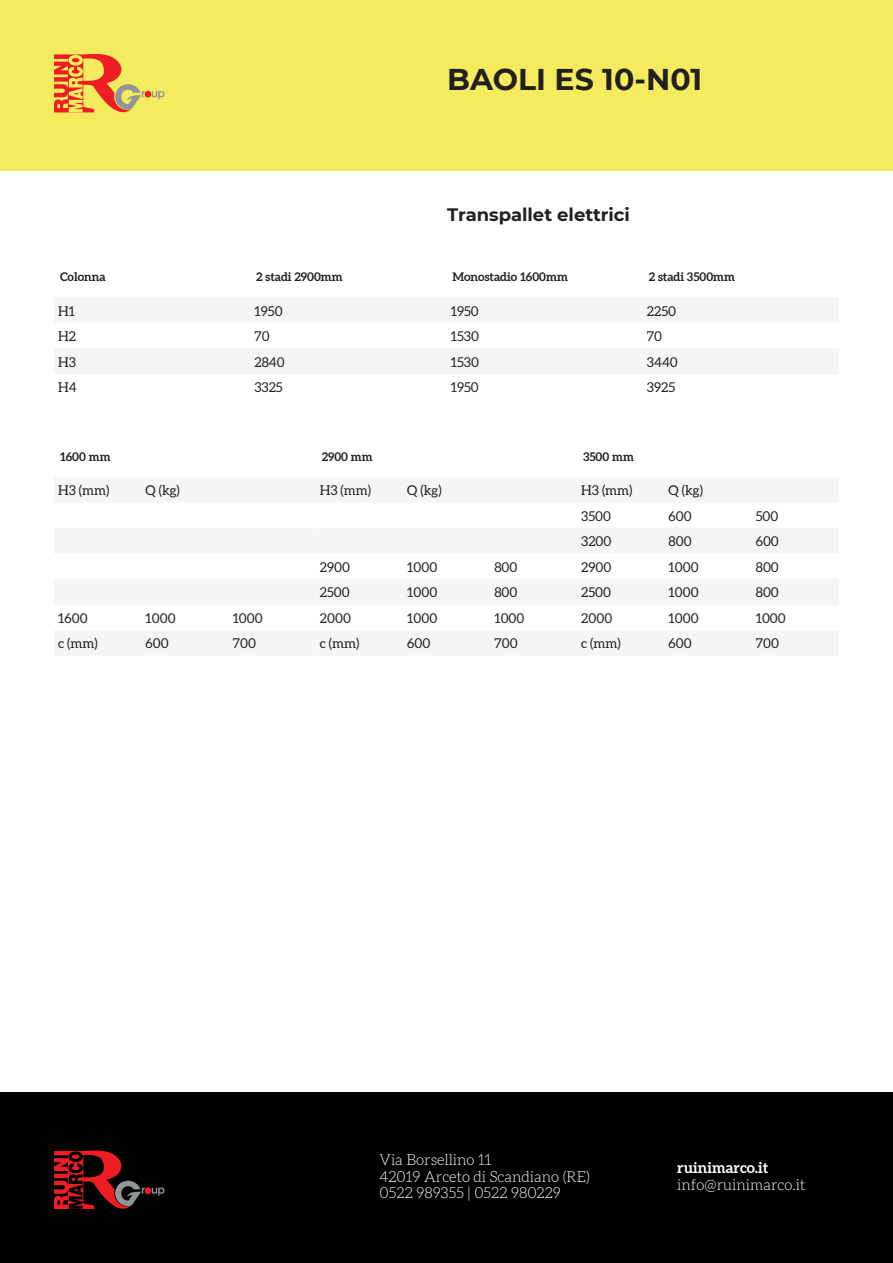
<style>
.page{position:relative;width:893px;height:1263px;background:#fff}
.page>*{position:absolute;margin:0;border:0;box-sizing:border-box;transform-origin:0 0}
.t1{font:700 30px "Montserrat";color:#231f20}
.t2{font:700 18px "Montserrat";color:#231f20}
.t3{font:300 15px/16.5px "Aleo";color:#fff}
.t4{font:700 15px "Aleo";color:#fff}
.t5{font:13.5px "Aleo";color:#231f20}
.t6{font:700 12px "Aleo";color:#231f20}
</style>
<div class="page">
<div style="left:0;top:0;width:893px;height:170px;background:#f4ec5e"></div>
<div style="left:0;top:1093px;width:893px;height:170px;background:#000001"></div>
<svg style="left:152px;top:91px;width:13px;height:8px"></svg>
<div style="left:145px;top:91px;width:6px;height:7px;background:#ee1d23;border-radius:50%"></div>
<svg style="left:54px;top:54px;width:91px;height:59px"></svg>
<svg style="left:152px;top:1187px;width:13px;height:9px"></svg>
<div style="left:145px;top:1187px;width:6px;height:7px;background:#ee1d23;border-radius:50%"></div>
<svg style="left:54px;top:1150px;width:91px;height:59px"></svg>
<p class="t1" style="left:447px;top:58px;width:257px">BAOLI ES 10-N01</p>
<p class="t2" style="left:447px;top:202px;width:184px">Transpallet elettrici</p>
<p class="t6" style="left:60px;top:269px;width:47px">Colonna</p>
<p class="t6" style="left:256px;top:269px;width:88px">2 stadi 2900mm</p>
<p class="t6" style="left:452px;top:269px;width:117px">Monostadio 1600mm</p>
<p class="t6" style="left:649px;top:269px;width:88px">2 stadi 3500mm</p>
<p class="t5" style="left:58px;top:303px;width:18px">H1</p>
<p class="t5" style="left:254px;top:303px;width:30px">1950</p>
<p class="t5" style="left:451px;top:303px;width:30px">1950</p>
<p class="t5" style="left:647px;top:303px;width:31px">2250</p>
<p class="t5" style="left:58px;top:329px;width:19px">H2</p>
<p class="t5" style="left:254px;top:329px;width:17px">70</p>
<p class="t5" style="left:451px;top:329px;width:30px">1530</p>
<p class="t5" style="left:647px;top:329px;width:17px">70</p>
<p class="t5" style="left:58px;top:354px;width:19px">H3</p>
<p class="t5" style="left:254px;top:354px;width:32px">2840</p>
<p class="t5" style="left:451px;top:354px;width:30px">1530</p>
<p class="t5" style="left:647px;top:354px;width:32px">3440</p>
<p class="t5" style="left:58px;top:380px;width:20px">H4</p>
<p class="t5" style="left:254px;top:380px;width:30px">3325</p>
<p class="t5" style="left:451px;top:380px;width:30px">1950</p>
<p class="t5" style="left:647px;top:380px;width:30px">3925</p>
<p class="t6" style="left:60px;top:449px;width:52px">1600 mm</p>
<p class="t5" style="left:58px;top:483px;width:53px">H3 (mm)</p>
<p class="t5" style="left:145px;top:483px;width:36px">Q (kg)</p>
<p class="t5" style="left:58px;top:610px;width:31px">1600</p>
<p class="t5" style="left:145px;top:610px;width:32px">1000</p>
<p class="t5" style="left:233px;top:610px;width:32px">1000</p>
<p class="t5" style="left:58px;top:636px;width:41px">c (mm)</p>
<p class="t5" style="left:145px;top:636px;width:25px">600</p>
<p class="t5" style="left:233px;top:636px;width:25px">700</p>
<p class="t6" style="left:322px;top:449px;width:53px">2900 mm</p>
<p class="t5" style="left:320px;top:483px;width:53px">H3 (mm)</p>
<p class="t5" style="left:407px;top:483px;width:36px">Q (kg)</p>
<p class="t5" style="left:320px;top:559px;width:32px">2900</p>
<p class="t5" style="left:407px;top:559px;width:32px">1000</p>
<p class="t5" style="left:494px;top:559px;width:25px">800</p>
<p class="t5" style="left:320px;top:585px;width:31px">2500</p>
<p class="t5" style="left:407px;top:585px;width:32px">1000</p>
<p class="t5" style="left:494px;top:585px;width:25px">800</p>
<p class="t5" style="left:320px;top:610px;width:33px">2000</p>
<p class="t5" style="left:407px;top:610px;width:32px">1000</p>
<p class="t5" style="left:494px;top:610px;width:32px">1000</p>
<p class="t5" style="left:320px;top:636px;width:41px">c (mm)</p>
<p class="t5" style="left:407px;top:636px;width:25px">600</p>
<p class="t5" style="left:494px;top:636px;width:25px">700</p>
<p class="t6" style="left:583px;top:449px;width:52px">3500 mm</p>
<p class="t5" style="left:581px;top:483px;width:53px">H3 (mm)</p>
<p class="t5" style="left:668px;top:483px;width:36px">Q (kg)</p>
<p class="t5" style="left:581px;top:508px;width:31px">3500</p>
<p class="t5" style="left:668px;top:508px;width:25px">600</p>
<p class="t5" style="left:756px;top:508px;width:24px">500</p>
<p class="t5" style="left:581px;top:534px;width:32px">3200</p>
<p class="t5" style="left:668px;top:534px;width:25px">800</p>
<p class="t5" style="left:756px;top:534px;width:25px">600</p>
<p class="t5" style="left:581px;top:559px;width:32px">2900</p>
<p class="t5" style="left:668px;top:559px;width:32px">1000</p>
<p class="t5" style="left:756px;top:559px;width:25px">800</p>
<p class="t5" style="left:581px;top:585px;width:31px">2500</p>
<p class="t5" style="left:668px;top:585px;width:32px">1000</p>
<p class="t5" style="left:756px;top:585px;width:25px">800</p>
<p class="t5" style="left:581px;top:610px;width:33px">2000</p>
<p class="t5" style="left:668px;top:610px;width:32px">1000</p>
<p class="t5" style="left:756px;top:610px;width:32px">1000</p>
<p class="t5" style="left:581px;top:636px;width:41px">c (mm)</p>
<p class="t5" style="left:668px;top:636px;width:25px">600</p>
<p class="t5" style="left:756px;top:636px;width:25px">700</p>
<p class="t3" style="left:380px;top:1153px;width:212px">Via Borsellino 11<br>42019 Arceto di Scandiano (RE)<br>0522 989355 | 0522 980229</p>
<p class="t4" style="left:677px;top:1158px;width:93px">ruinimarco.it</p>
<p class="t3" style="left:677px;top:1177px;width:130px">info@ruinimarco.it</p>
</div>
